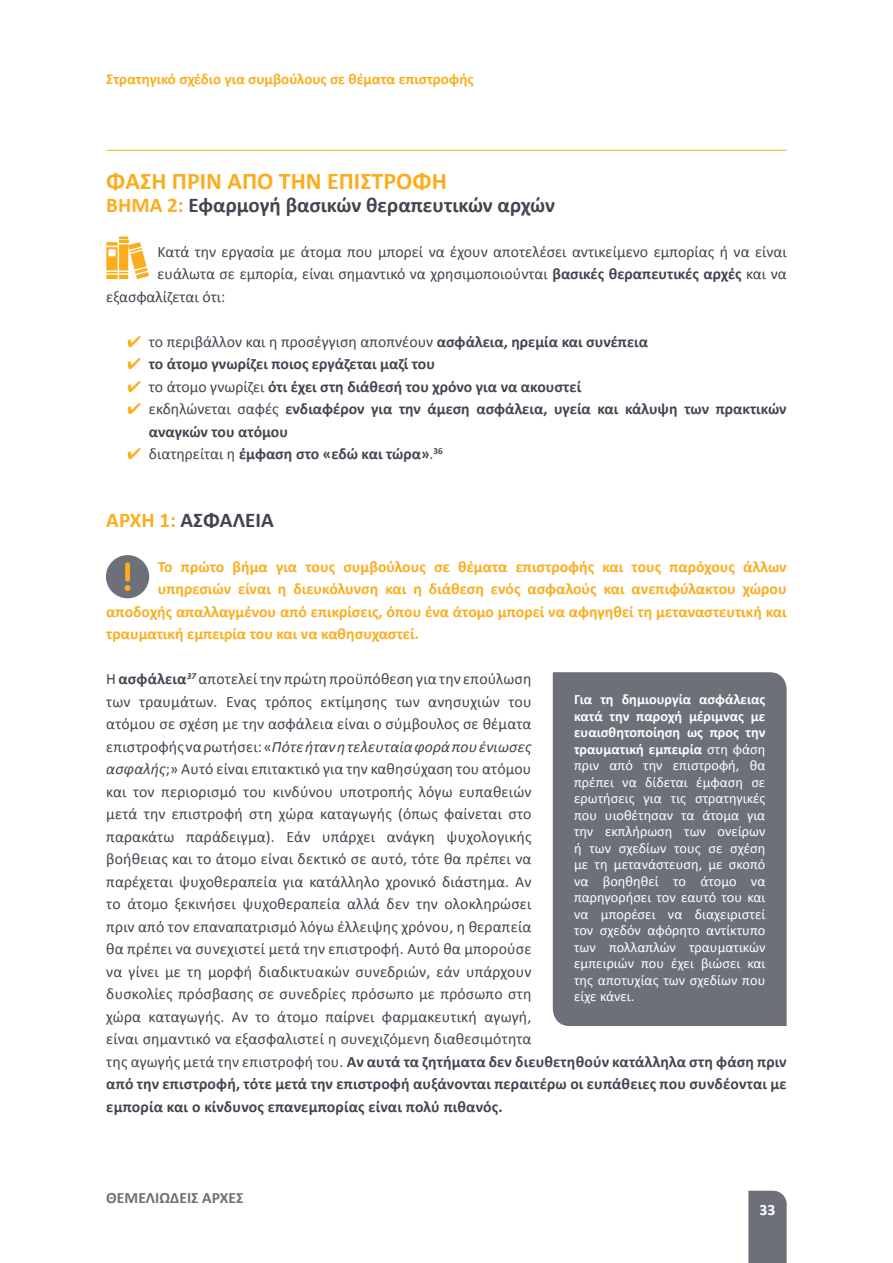
<style>
.page{position:relative;width:893px;height:1263px;background:#fff}
.page>*{position:absolute;margin:0;border:0;box-sizing:border-box;transform-origin:0 0}
.t1{font:700 24px "Calibri";color:#fbad1d}
.t2{font:700 21px "Calibri";color:#42454f}
.t3{font:15.75px/22.5px "Calibri";letter-spacing:.01em;color:#42454f}
.t4{font:700 15.75px "Calibri";color:#fbad1d}
.t5{font:700 15.75px/22.5px "Calibri";color:#42454f}
.t6{font:700 15.75px "Calibri";color:#6d7079}
.t7{font:700 15.75px "Calibri";color:#fff}
.t8{font:700 15px "Calibri";color:#fbad1d}
.t9{font:14.25px/16.5px "Calibri";color:#fff;text-align:justify}
.s1{color:#fbad1d}
.s2{font-weight:700}
.s3{font-weight:400}
.s4{font-style:italic}
</style>
<div class="page">
<div style="left:748px;top:1191px;width:39px;height:72px;background:#6d7079"></div>
<div style="left:103px;top:552px;width:49px;height:49px;background:#6d7079;border-radius:50%"></div>
<div style="left:100px;top:549px;width:55px;height:55px;border:6px solid #fff;border-radius:50%"></div>
<div style="left:125px;top:562px;width:5px;height:19px;background:#fbad1d;border-radius:2px"></div>
<svg style="left:125px;top:585px;width:6px;height:6px"></svg>
<hr style="left:106px;top:150px;width:681px;height:1px;background:#fbad1d">
<svg style="left:106px;top:236px;width:43px;height:43px"></svg>
<div style="left:553px;top:672px;width:234px;height:354px;background:#6d7079"></div>
<p class="t8" style="left:106px;top:69px;width:369px">Στρατηγικό σχέδιο για συμβούλους σε θέματα επιστροφής</p>
<h1 class="t1" style="left:106px;top:166px;width:342px">ΦΑΣΗ ΠΡΙΝ ΑΠΟ ΤΗΝ ΕΠΙΣΤΡΟΦΗ</h1>
<h2 class="t2" style="left:106px;top:192px;width:450px"><span class="s1">ΒΗΜΑ 2:</span> Εφαρμογή βασικών θεραπευτικών αρχών</h2>
<p class="t3" style="left:157px;top:239px;width:631px">Κατά την εργασία με άτομα που μπορεί να έχουν αποτελέσει αντικείμενο εμπορίας ή να είναι</p>
<p class="t3" style="left:157px;top:262px;width:631px">ευάλωτα σε εμπορία, είναι σημαντικό να χρησιμοποιούνται <span class="s2">βασικές θεραπευτικές αρχές</span> και να</p>
<p class="t3" style="left:106px;top:284px;width:121px">εξασφαλίζεται ότι:</p>
<p class="t3" style="left:128px;top:329px;width:522px"><span class="s1">✔</span> το περιβάλλον και η προσέγγιση αποπνέουν <span class="s2">ασφάλεια, ηρεμία και συνέπεια</span></p>
<p class="t5" style="left:128px;top:352px;width:309px"><span class="s1">✔</span> το άτομο γνωρίζει ποιος εργάζεται μαζί του</p>
<p class="t5" style="left:128px;top:374px;width:455px"><span class="s1">✔</span> <span class="s3">το άτομο γνωρίζει</span> ότι έχει στη διάθεσή του χρόνο για να ακουστεί</p>
<p class="t5" style="left:149px;top:397px;width:639px;text-indent:-21px"><span class="s1">✔</span> <span class="s3">εκδηλώνεται σαφές</span> ενδιαφέρον για την άμεση ασφάλεια, υγεία και κάλυψη των πρακτικών αναγκών του ατόμου</p>
<p class="t5" style="left:128px;top:442px;width:317px"><span class="s1">✔</span> <span class="s3">διατηρείται η</span> έμφαση στο «εδώ και τώρα»<span class="s3">.</span><sup>36</sup></p>
<h2 class="t2" style="left:106px;top:507px;width:169px"><span class="s1">ΑΡΧΗ 1:</span> ΑΣΦΑΛΕΙΑ</h2>
<p class="t4" style="left:158px;top:557px;width:630px">Το πρώτο βήμα για τους συμβούλους σε θέματα επιστροφής και τους παρόχους άλλων</p>
<p class="t4" style="left:158px;top:579px;width:630px">υπηρεσιών είναι η διευκόλυνση και η διάθεση ενός ασφαλούς και ανεπιφύλακτου χώρου</p>
<p class="t4" style="left:106px;top:602px;width:682px">αποδοχής απαλλαγμένου από επικρίσεις, όπου ένα άτομο μπορεί να αφηγηθεί τη μεταναστευτική και</p>
<p class="t4" style="left:106px;top:624px;width:314px">τραυματική εμπειρία του και να καθησυχαστεί.</p>
<p class="t3" style="left:106px;top:667px;width:682px">Η <span class="s2">ασφάλεια</span><sup>37</sup> αποτελεί την πρώτη προϋπόθεση για την επούλωση<br>των τραυμάτων. Ένας τρόπος εκτίμησης των ανησυχιών του<br>ατόμου σε σχέση με την ασφάλεια είναι ο σύμβουλος σε θέματα<br>επιστροφής να ρωτήσει: «<span class="s4">Πότε ήταν η τελευταία φορά που ένιωσες<br>ασφαλής</span>;» Αυτό είναι επιτακτικό για την καθησύχαση του ατόμου<br>και τον περιορισμό του κινδύνου υποτροπής λόγω ευπαθειών<br>μετά την επιστροφή στη χώρα καταγωγής (όπως φαίνεται στο<br>παρακάτω παράδειγμα). Εάν υπάρχει ανάγκη ψυχολογικής<br>βοήθειας και το άτομο είναι δεκτικό σε αυτό, τότε θα πρέπει να<br>παρέχεται ψυχοθεραπεία για κατάλληλο χρονικό διάστημα. Αν<br>το άτομο ξεκινήσει ψυχοθεραπεία αλλά δεν την ολοκληρώσει<br>πριν από τον επαναπατρισμό λόγω έλλειψης χρόνου, η θεραπεία<br>θα πρέπει να συνεχιστεί μετά την επιστροφή. Αυτό θα μπορούσε<br>να γίνει με τη μορφή διαδικτυακών συνεδριών, εάν υπάρχουν<br>δυσκολίες πρόσβασης σε συνεδρίες πρόσωπο με πρόσωπο στη<br>χώρα καταγωγής. Αν το άτομο παίρνει φαρμακευτική αγωγή,<br>είναι σημαντικό να εξασφαλιστεί η συνεχιζόμενη διαθεσιμότητα<br>της αγωγής μετά την επιστροφή του. <span class="s2">Αν αυτά τα ζητήματα δεν διευθετηθούν κατάλληλα στη φάση πριν από την επιστροφή, τότε μετά την επιστροφή αυξάνονται περαιτέρω οι ευπάθειες που συνδέονται με εμπορία και ο κίνδυνος επανεμπορίας είναι πολύ πιθανός.</span></p>
<p class="t9" style="left:574px;top:690px;width:193px"><span class="s2">Για τη δημιουργία ασφάλειας κατά την παροχή μέριμνας με ευαισθητοποίηση ως προς την τραυματική εμπειρία</span> στη φάση πριν από την επιστροφή, θα πρέπει να δίδεται έμφαση σε ερωτήσεις για τις στρατηγικές που υιοθέτησαν τα άτομα για την εκπλήρωση των ονείρων ή των σχεδίων τους σε σχέση με τη μετανάστευση, με σκοπό να βοηθηθεί το άτομο να παρηγορήσει τον εαυτό του και να μπορέσει να διαχειριστεί τον σχεδόν αφόρητο αντίκτυπο των πολλαπλών τραυματικών εμπειριών που έχει βιώσει και της αποτυχίας των σχεδίων που είχε κάνει.</p>
<p class="t6" style="left:106px;top:1187px;width:139px">ΘΕΜΕΛΙΩΔΕΙΣ ΑΡΧΕΣ</p>
<p class="t7" style="left:759px;top:1200px;width:17px">33</p>
</div>
